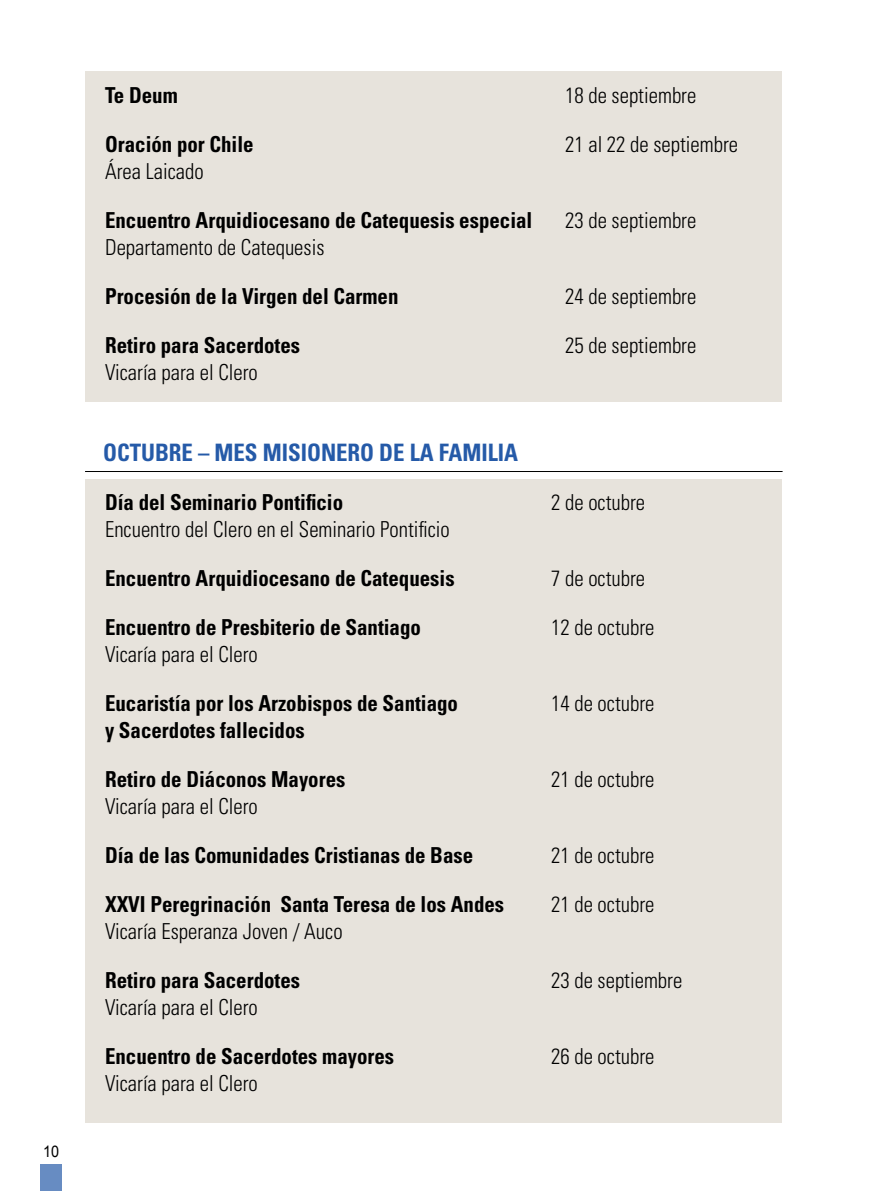
<style>
.page{position:relative;width:879px;height:1191px;background:#fff}
.page>*{position:absolute;margin:0;border:0;box-sizing:border-box;transform-origin:0 0}
.t1{font:700 condensed 24px "Univers";color:#255aa8;scale:.95 1}
.t2{font:700 condensed 22px "Univers";color:#000;scale:.95 1}
.t3{font:300 condensed 22px "Univers";color:#000;scale:.95 1}
.t4{font:16px "Arial";color:#000;scale:.9 1}
</style>
<div class="page">
<div style="left:40px;top:1164px;width:22px;height:27px;background:#678cc2"></div>
<div style="left:86px;top:479px;width:696px;height:644px;background:#e7e3dc"></div>
<hr style="left:85px;top:471px;width:697px;height:1px;background:#000">
<div style="left:86px;top:71px;width:696px;height:330px;background:#e7e3dc"></div>
<p class="t4" style="left:43px;top:1140px;width:19px">10</p>
<p class="t2" style="left:105px;top:81px;width:78px">Te Deum</p>
<p class="t3" style="left:565px;top:82px;width:140px">18 de septiembre</p>
<p class="t2" style="left:105px;top:130px;width:158px">Oración por Chile</p>
<p class="t3" style="left:565px;top:131px;width:183px">21 al 22 de septiembre</p>
<p class="t3" style="left:105px;top:158px;width:105px">Área Laicado</p>
<p class="t2" style="left:105px;top:206px;width:451px">Encuentro Arquidiocesano de Catequesis especial</p>
<p class="t3" style="left:565px;top:207px;width:140px">23 de septiembre</p>
<p class="t3" style="left:105px;top:234px;width:232px">Departamento de Catequesis</p>
<p class="t2" style="left:105px;top:282px;width:310px">Procesión de la Virgen del Carmen</p>
<p class="t3" style="left:565px;top:283px;width:140px">24 de septiembre</p>
<p class="t2" style="left:105px;top:331px;width:207px">Retiro para Sacerdotes</p>
<p class="t3" style="left:565px;top:332px;width:140px">25 de septiembre</p>
<p class="t3" style="left:105px;top:359px;width:162px">Vicaría para el Clero</p>
<p class="t1" style="left:103px;top:437px;width:438px">OCTUBRE – MES MISIONERO DE LA FAMILIA</p>
<p class="t2" style="left:105px;top:488px;width:252px">Día del Seminario Pontificio</p>
<p class="t3" style="left:551px;top:489px;width:100px">2 de octubre</p>
<p class="t3" style="left:105px;top:516px;width:364px">Encuentro del Clero en el Seminario Pontificio</p>
<p class="t2" style="left:105px;top:564px;width:369px">Encuentro Arquidiocesano de Catequesis</p>
<p class="t3" style="left:551px;top:565px;width:100px">7 de octubre</p>
<p class="t2" style="left:105px;top:613px;width:334px">Encuentro de Presbiterio de Santiago</p>
<p class="t3" style="left:551px;top:614px;width:110px">12 de octubre</p>
<p class="t3" style="left:105px;top:641px;width:162px">Vicaría para el Clero</p>
<p class="t2" style="left:105px;top:689px;width:373px">Eucaristía por los Arzobispos de Santiago</p>
<p class="t3" style="left:551px;top:690px;width:110px">14 de octubre</p>
<p class="t2" style="left:105px;top:716px;width:212px">y Sacerdotes fallecidos</p>
<p class="t2" style="left:105px;top:765px;width:254px">Retiro de Diáconos Mayores</p>
<p class="t3" style="left:551px;top:766px;width:110px">21 de octubre</p>
<p class="t3" style="left:105px;top:793px;width:162px">Vicaría para el Clero</p>
<p class="t2" style="left:105px;top:841px;width:389px">Día de las Comunidades Cristianas de Base</p>
<p class="t3" style="left:551px;top:842px;width:110px">21 de octubre</p>
<p class="t2" style="left:105px;top:890px;width:422px">XXVI Peregrinación Santa Teresa de los Andes</p>
<p class="t3" style="left:551px;top:891px;width:110px">21 de octubre</p>
<p class="t3" style="left:105px;top:917px;width:252px">Vicaría Esperanza Joven / Auco</p>
<p class="t2" style="left:105px;top:966px;width:207px">Retiro para Sacerdotes</p>
<p class="t3" style="left:551px;top:966px;width:140px">23 de septiembre</p>
<p class="t3" style="left:105px;top:993px;width:162px">Vicaría para el Clero</p>
<p class="t2" style="left:105px;top:1042px;width:306px">Encuentro de Sacerdotes mayores</p>
<p class="t3" style="left:551px;top:1042px;width:110px">26 de octubre</p>
<p class="t3" style="left:105px;top:1069px;width:162px">Vicaría para el Clero</p>
</div>
